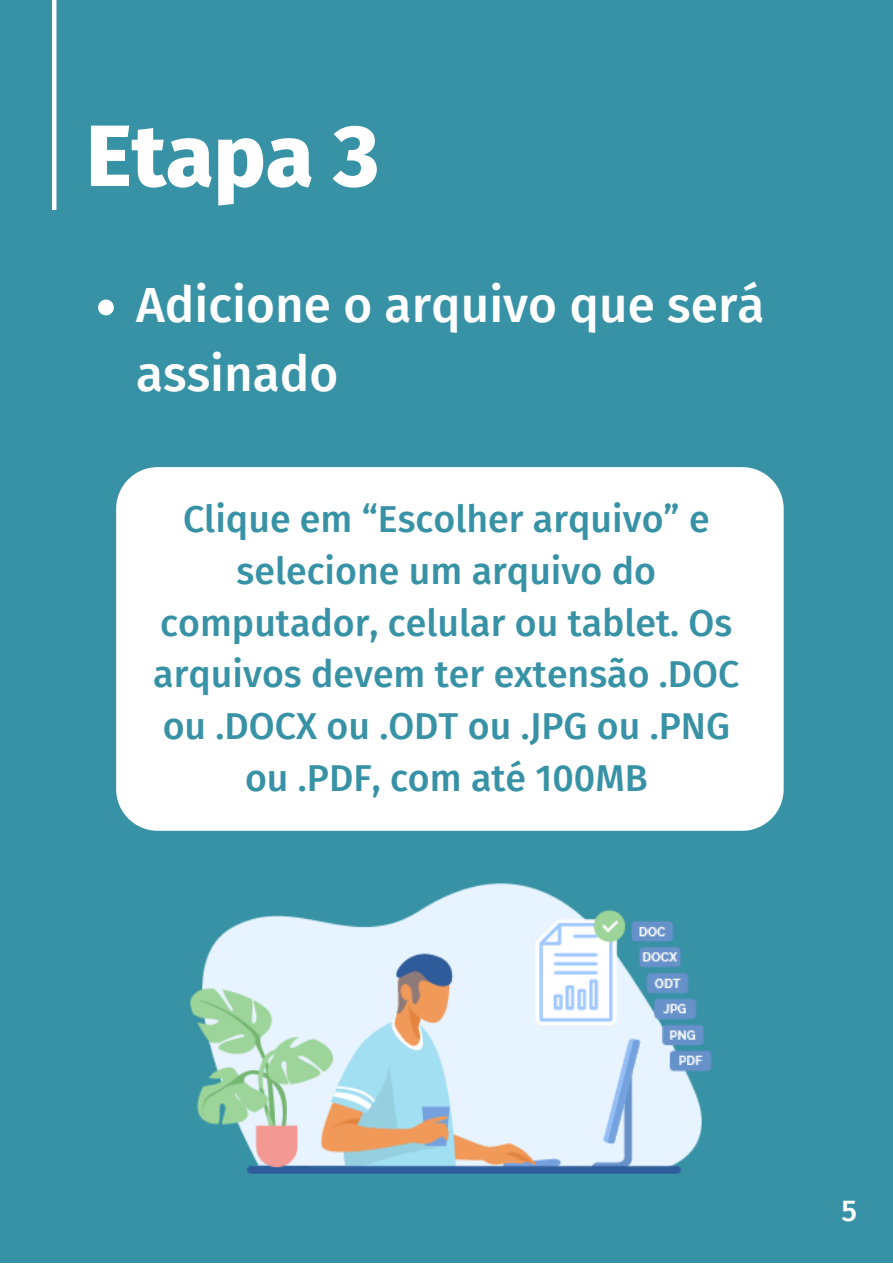
<style>
.page{position:relative;width:893px;height:1264px;background:#fff}
.page>*{position:absolute;margin:0;border:0;box-sizing:border-box;transform-origin:0 0}
.t1{font:800 86.85px "Fira Sans";color:#fff}
.t2{font:500 49.5px/68.6px "Fira Sans";color:#fff}
.t3{font:500 37.5px/51.8px "Fira Sans";color:#3892a6;text-align:center}
.t4{font:500 30px "Fira Sans";color:#fff}
</style>
<div class="page">
<div style="left:0;top:0;width:892px;height:1262px;background:#3892a6"></div>
<hr style="left:52px;top:0;width:4px;height:210px;background:#fff">
<div style="left:116px;top:467px;width:667px;height:363px;background:#fff"></div>
<svg style="left:98px;top:299px;width:16px;height:16px"></svg>
<img style="left:190px;top:883px;width:522px;height:291px">
<p class="t1" style="left:86px;top:105px;width:294px">Etapa 3</p>
<p class="t2" style="left:136px;top:271px;width:630px">Adicione o arquivo que será assinado</p>
<p class="t3" style="left:153px;top:493px;width:587px">Clique em “Escolher arquivo” e selecione um arquivo do computador, celular ou tablet. Os arquivos devem ter extensão .DOC ou .DOCX ou .ODT ou .JPG ou .PNG ou .PDF, com até 100MB</p>
<p class="t4" style="left:841px;top:1192px;width:17px">5</p>
</div>
